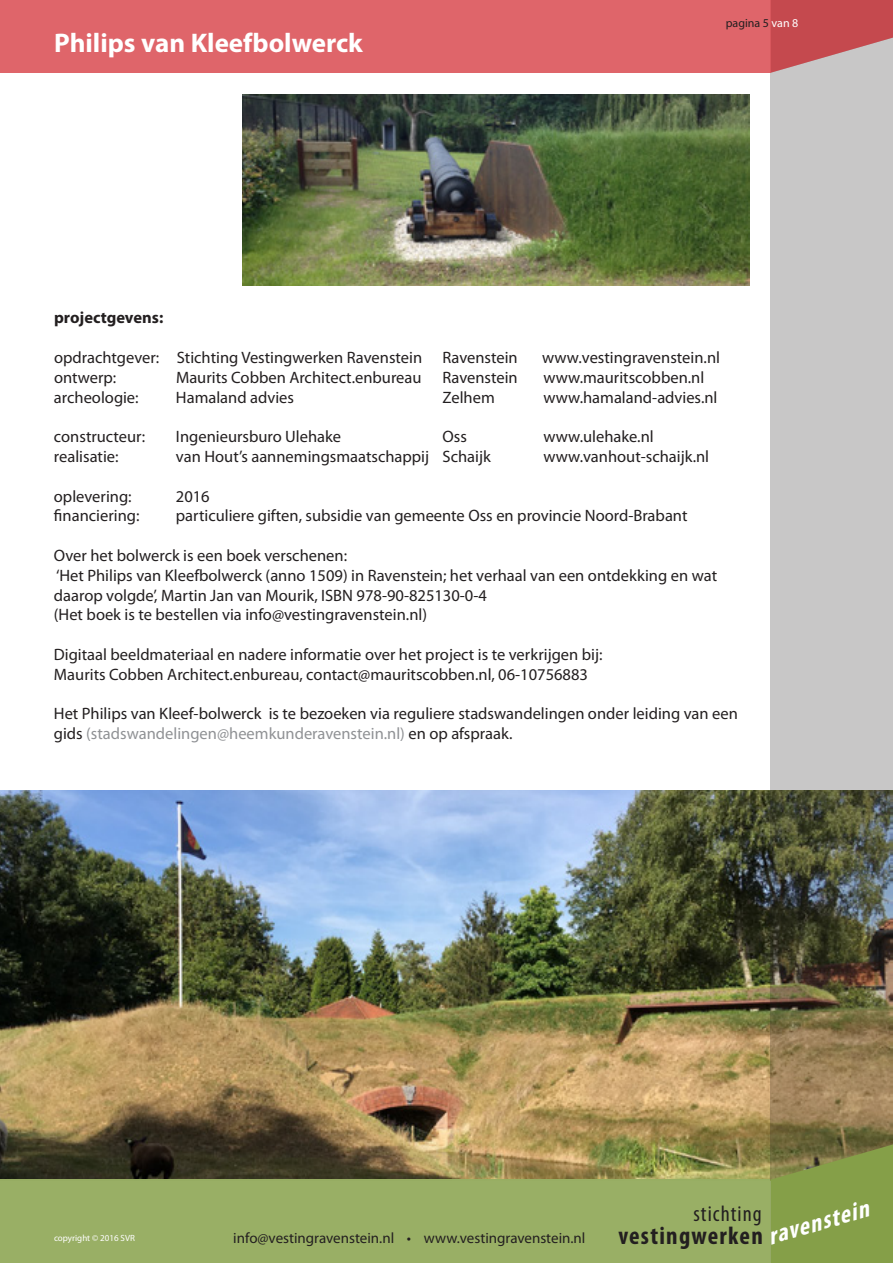
<style>
.page{position:relative;width:893px;height:1263px;background:#fff}
.page>*{position:absolute;margin:0;border:0;box-sizing:border-box;transform-origin:0 0}
.t1{font:700 27px "Myriad Pro";color:#fff}
.t2{font:700 condensed 25.05px "Myriad Pro";letter-spacing:.05em;color:#231f20}
.t3{font:italic 700 condensed 25.05px "Myriad Pro";color:#fff}
.t4{font:condensed 22.35px "Myriad Pro";letter-spacing:.05em;color:#231f20}
.t5{font:16.5px/19.8px "Myriad Pro";color:#231f20}
.t6{font:700 16.5px "Myriad Pro";color:#231f20}
.t7{font:15px "Myriad Pro";color:#231f20}
.t8{font:12px "Myriad Pro";color:#231f20}
.t9{font:9px "Myriad Pro";color:#fff}
.s1{color:#fff}
.s2{color:#909295}
</style>
<div class="page">
<img style="left:0;top:791px;width:770px;height:388px">
<img style="left:242px;top:95px;width:507px;height:191px">
<svg style="left:770px;top:73px;width:123px;height:1005px;fill:#c8c7c7"></svg>
<div style="left:0;top:1179px;width:770px;height:84px;background:#99af65"></div>
<svg style="left:770px;top:1078px;width:123px;height:185px"></svg>
<div style="left:0;top:0;width:771px;height:73px;background:#df656a"></div>
<svg style="left:771px;top:0;width:122px;height:73px"></svg>
<h1 class="t1" style="left:54px;top:25px;width:310px">Philips van Kleefbolwerck</h1>
<p class="t8" style="left:726px;top:15px;width:74px">pagina 5 <span class="s1">van 8</span></p>
<p class="t6" style="left:54px;top:307px;width:111px">projectgevens:</p>
<p class="t5" style="left:54px;top:347px;width:465px">opdrachtgever: Stichting Vestingwerken Ravenstein Ravenstein</p>
<p class="t5" style="left:542px;top:347px;width:179px">www.vestingravenstein.nl</p>
<p class="t5" style="left:54px;top:367px;width:64px">ontwerp:</p>
<p class="t5" style="left:176px;top:367px;width:247px">Maurits Cobben Architect.enbureau</p>
<p class="t5" style="left:442px;top:367px;width:77px">Ravenstein</p>
<p class="t5" style="left:543px;top:367px;width:162px">www.mauritscobben.nl</p>
<p class="t5" style="left:54px;top:387px;width:86px">archeologie:</p>
<p class="t5" style="left:176px;top:387px;width:120px">Hamaland advies</p>
<p class="t5" style="left:442px;top:387px;width:54px">Zelhem</p>
<p class="t5" style="left:543px;top:387px;width:175px">www.hamaland-advies.nl</p>
<p class="t5" style="left:54px;top:427px;width:93px">constructeur:</p>
<p class="t5" style="left:176px;top:427px;width:167px">Ingenieursburo Ulehake</p>
<p class="t5" style="left:442px;top:427px;width:26px">Oss</p>
<p class="t5" style="left:543px;top:427px;width:112px">www.ulehake.nl</p>
<p class="t5" style="left:54px;top:446px;width:66px">realisatie:</p>
<p class="t5" style="left:176px;top:446px;width:316px">van Hout’s aannemingsmaatschappij Schaijk</p>
<p class="t5" style="left:543px;top:446px;width:167px">www.vanhout-schaijk.nl</p>
<p class="t5" style="left:54px;top:486px;width:79px">oplevering:</p>
<p class="t5" style="left:176px;top:486px;width:35px">2016</p>
<p class="t5" style="left:54px;top:506px;width:87px">financiering:</p>
<p class="t5" style="left:176px;top:506px;width:513px">particuliere giften, subsidie van gemeente Oss en provincie Noord-Brabant</p>
<p class="t5" style="left:54px;top:545px;width:665px">Over het bolwerck is een boek verschenen:<br>‘Het Philips van Kleefbolwerck (anno 1509) in Ravenstein; het verhaal van een ontdekking en wat daarop volgde’, Martin Jan van Mourik, ISBN 978-90-825130-0-4<br>(Het boek is te bestellen via info@vestingravenstein.nl)</p>
<p class="t5" style="left:54px;top:644px;width:550px">Digitaal beeldmateriaal en nadere informatie over het project is te verkrijgen bij:<br>Maurits Cobben Architect.enbureau, contact@mauritscobben.nl, 06-10756883</p>
<p class="t5" style="left:54px;top:704px;width:685px">Het Philips van Kleef-bolwerck is te bezoeken via reguliere stadswandelingen onder leiding van een gids <span class="s2">(stadswandelingen@heemkunderavenstein.nl)</span> en op afspraak.</p>
<h3 class="t4" style="left:693px;top:1200px;width:70px">stichting</h3>
<p class="t9" style="left:54px;top:1232px;width:82px">copyright © 2016 SVR</p>
<p class="t7" style="left:233px;top:1229px;width:354px">info@vestingravenstein.nl • www.vestingravenstein.nl</p>
<h2 class="t2" style="left:618px;top:1220px;width:146px">vestingwerken</h2>
<h2 class="t3" style="left:764px;top:1221px;width:105px;rotate:-16deg">ravenstein</h2>
</div>
